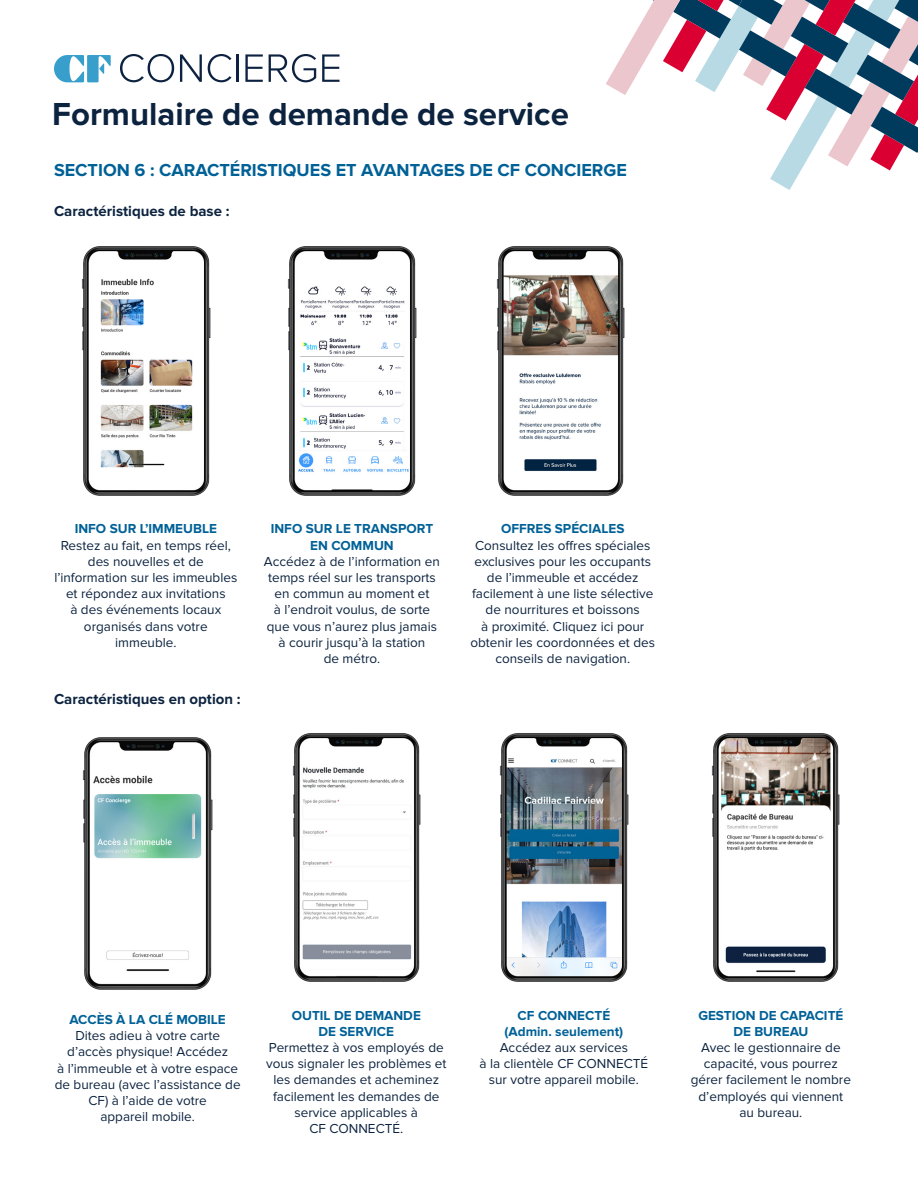
<style>
.page{position:relative;width:918px;height:1188px;background:#fff}
.page>*{position:absolute;margin:0;border:0;box-sizing:border-box;transform-origin:0 0}
.t1{font:700 33px "Proxima Nova";color:#0c233f}
.t2{font:700 18px "Proxima Nova";color:#006197}
.t3{font:700 15px "Proxima Nova";color:#0c233f}
.t4{font:13.5px/16.2px "Proxima Nova";color:#0c233f;text-align:center}
.t5{font:700 13.5px/16.2px "Proxima Nova";color:#006197;text-align:center}
</style>
<div class="page">
<svg style="left:54px;top:55px;width:57px;height:28px"></svg>
<svg style="left:120px;top:54px;width:54px;height:28px"></svg>
<svg style="left:180px;top:54px;width:22px;height:28px"></svg>
<svg style="left:208px;top:54px;width:24px;height:28px"></svg>
<hr style="left:236px;top:54px;width:3px;height:28px;background:#0d2240">
<svg style="left:245px;top:54px;width:18px;height:28px"></svg>
<svg style="left:269px;top:54px;width:47px;height:28px"></svg>
<svg style="left:322px;top:54px;width:18px;height:28px"></svg>
<svg style="left:606px;top:0;width:312px;height:190px"></svg>
<img style="left:499px;top:733px;width:130px;height:249px">
<img style="left:292px;top:733px;width:129px;height:249px">
<img style="left:711px;top:733px;width:129px;height:249px">
<img style="left:82px;top:737px;width:131px;height:253px">
<img style="left:496px;top:246px;width:129px;height:250px">
<img style="left:81px;top:246px;width:130px;height:250px">
<img style="left:287px;top:246px;width:130px;height:250px">
<h1 class="t1" style="left:52px;top:95px;width:518px">Formulaire de demande de service</h1>
<h2 class="t2" style="left:54px;top:160px;width:574px">SECTION 6 : CARACTÉRISTIQUES ET AVANTAGES DE CF CONCIERGE</h2>
<p class="t3" style="left:54px;top:202px;width:177px">Caractéristiques de base :</p>
<p class="t5" style="left:75px;top:521px;width:144px">INFO SUR L’IMMEUBLE</p>
<p class="t4" style="left:54px;top:538px;width:185px">Restez au fait, en temps réel, des nouvelles et de l’information sur les immeubles et répondez aux invitations<br>à des événements locaux organisés dans votre immeuble.</p>
<p class="t3" style="left:54px;top:690px;width:188px">Caractéristiques en option :</p>
<p class="t5" style="left:271px;top:521px;width:164px">INFO SUR LE TRANSPORT<br>EN COMMUN</p>
<p class="t4" style="left:264px;top:554px;width:177px">Accédez à de l’information en temps réel sur les transports en commun au moment et<br>à l’endroit voulus, de sorte que vous n’aurez plus jamais à courir jusqu’à la station<br>de métro.</p>
<p class="t5" style="left:501px;top:521px;width:125px">OFFRES SPÉCIALES</p>
<p class="t4" style="left:471px;top:538px;width:186px">Consultez les offres spéciales exclusives pour les occupants de l’immeuble et accédez facilement à une liste sélective de nourritures et boissons<br>à proximité. Cliquez ici pour obtenir les coordonnées et des conseils de navigation.</p>
<p class="t5" style="left:70px;top:1012px;width:158px">ACCÈS À LA CLÉ MOBILE</p>
<p class="t4" style="left:55px;top:1028px;width:187px">Dites adieu à votre carte d’accès physique! Accédez<br>à l’immeuble et à votre espace de bureau (avec l’assistance de<br>CF) à l’aide de votre<br>appareil mobile.</p>
<p class="t5" style="left:292px;top:1007px;width:131px">OUTIL DE DEMANDE<br>DE SERVICE</p>
<p class="t4" style="left:266px;top:1040px;width:182px">Permettez à vos employés de vous signaler les problèmes et les demandes et acheminez facilement les demandes de service applicables à<br>CF CONNECTÉ.</p>
<p class="t5" style="left:505px;top:1007px;width:120px">CF CONNECTÉ (Admin. seulement)</p>
<p class="t4" style="left:480px;top:1040px;width:170px">Accédez aux services<br>à la clientèle CF CONNECTÉ sur votre appareil mobile.</p>
<p class="t5" style="left:698px;top:1007px;width:147px">GESTION DE CAPACITÉ<br>DE BUREAU</p>
<p class="t4" style="left:691px;top:1040px;width:162px">Avec le gestionnaire de capacité, vous pourrez gérer facilement le nombre d’employés qui viennent au bureau.</p>
</div>
